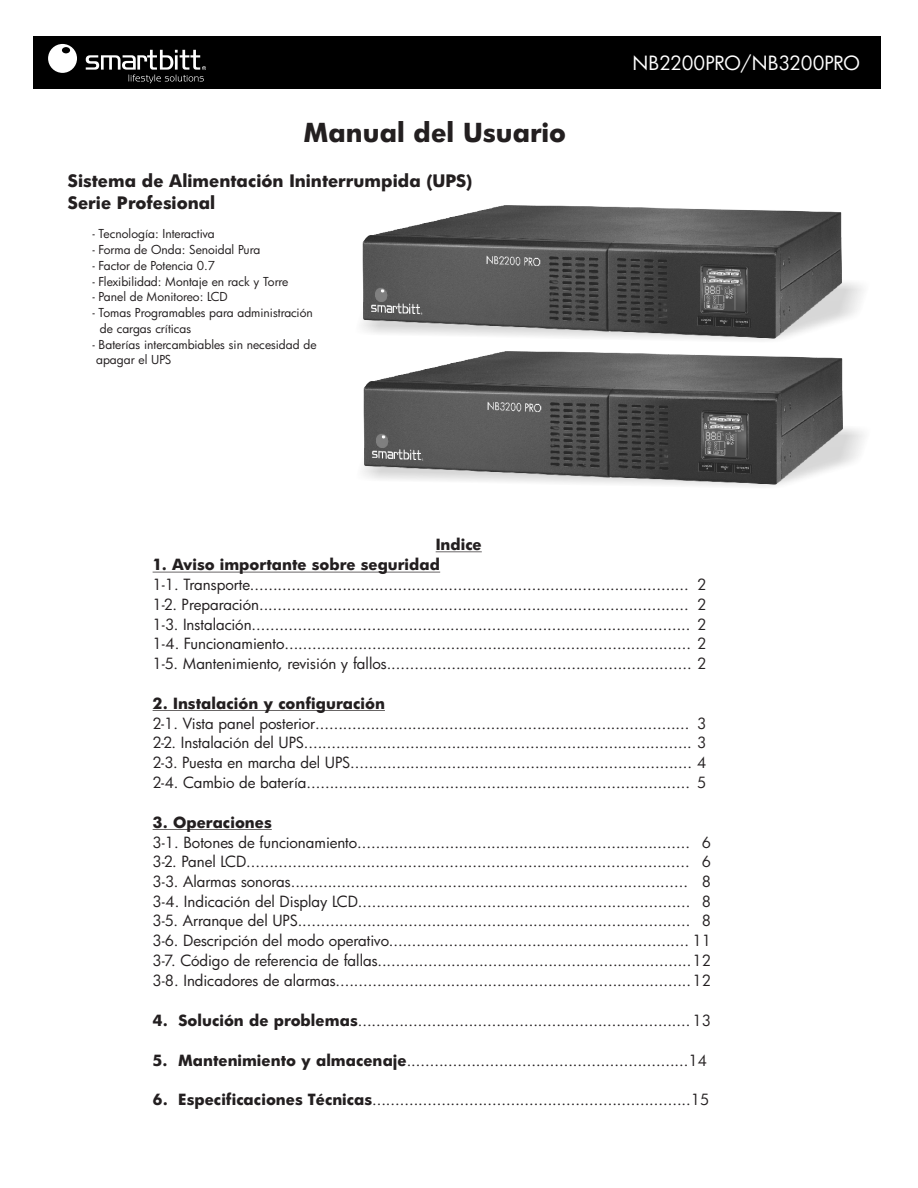
<style>
.page{position:relative;width:918px;height:1188px;background:#fff}
.page>*{position:absolute;margin:0;border:0;box-sizing:border-box;transform-origin:0 0}
.t1{font:700 25.5px "Futura";color:#231f20}
.t2{font:19.05px "Futura";color:#fff}
.t3{font:700 16.8px/22.5px "Futura";color:#231f20}
.t4{font:15px/19.8px "Futura";color:#231f20;text-align:justify}
.t5{font:700 15px "Futura";color:#231f20}
.t6{font:12px/15.8px "Futura";color:#231f20}
.s1{font-weight:700}
</style>
<div class="page">
<div style="left:34px;top:36px;width:847px;height:53px;background:#000"></div>
<svg style="left:48px;top:44px;width:29px;height:29px"></svg>
<svg style="left:86px;top:50px;width:120px;height:33px"></svg>
<hr style="left:436px;top:552px;width:46px;height:1px;background:#231f20">
<hr style="left:153px;top:572px;width:287px;height:1px;background:#231f20">
<hr style="left:153px;top:710px;width:232px;height:1px;background:#231f20">
<hr style="left:153px;top:829px;width:119px;height:1px;background:#231f20">
<img style="left:362px;top:352px;width:502px;height:135px">
<img style="left:361px;top:205px;width:502px;height:136px">
<h1 class="t1" style="left:303px;top:123px;width:264px">Manual del Usuario</h1>
<p class="t3" style="left:68px;top:171px;width:406px">Sistema de Alimentación Ininterrumpida (UPS)<br>Serie Profesional</p>
<p class="t6" style="left:92px;top:227px;width:124px">- Tecnología: Interactiva</p>
<p class="t6" style="left:92px;top:243px;width:169px">- Forma de Onda: Senoidal Pura</p>
<p class="t6" style="left:92px;top:259px;width:124px">- Factor de Potencia 0.7</p>
<p class="t6" style="left:92px;top:275px;width:198px">- Flexibilidad: Montaje en rack y Torre</p>
<p class="t6" style="left:92px;top:290px;width:137px">- Panel de Monitoreo: LCD</p>
<p class="t6" style="left:100px;top:306px;width:215px;text-indent:-7px">- Tomas Programables para administración de cargas críticas</p>
<p class="t6" style="left:96px;top:338px;width:222px;text-indent:-4px">- Baterías intercambiables sin necesidad de apagar el UPS</p>
<p class="t2" style="left:633px;top:56px;width:229px">NB2200PRO/NB3200PRO</p>
<p class="t5" style="left:436px;top:539px;width:48px">Indice</p>
<p class="t5" style="left:153px;top:559px;width:289px">1. Aviso importante sobre seguridad</p>
<p class="t4" style="left:153px;top:576px;width:555px">1-1. Transporte............................................................................................... 2<br>1-2. Preparación............................................................................................. 2<br>1-3. Instalación............................................................................................... 2<br>1-4. Funcionamiento........................................................................................ 2<br>1-5. Mantenimiento, revisión y fallos.................................................................. 2</p>
<p class="t5" style="left:153px;top:698px;width:234px">2. Instalación y configuración</p>
<p class="t4" style="left:153px;top:715px;width:555px">2-1. Vista panel posterior................................................................................. 3<br>2-2. Instalación del UPS.................................................................................... 3<br>2-3. Puesta en marcha del UPS.......................................................................... 4<br>2-4. Cambio de batería................................................................................... 5</p>
<p class="t5" style="left:153px;top:816px;width:121px">3. Operaciones</p>
<p class="t4" style="left:153px;top:834px;width:560px">3-1. Botones de funcionamiento........................................................................ 6<br>3-2. Panel LCD................................................................................................ 6<br>3-3. Alarmas sonoras...................................................................................... 8<br>3-4. Indicación del Display LCD........................................................................ 8<br>3-5. Arranque del UPS..................................................................................... 8<br>3-6. Descripción del modo operativo................................................................. 11<br>3-7. Código de referencia de fallas....................................................................12<br>3-8. Indicadores de alarmas.............................................................................12</p>
<p class="t4" style="left:153px;top:1012px;width:560px"><span class="s1">4. Solución de problemas</span>........................................................................13</p>
<p class="t4" style="left:153px;top:1052px;width:556px"><span class="s1">5. Mantenimiento y almacenaje</span>.............................................................14</p>
<p class="t4" style="left:153px;top:1092px;width:558px"><span class="s1">6. Especificaciones Técnicas</span>.....................................................................15</p>
</div>
